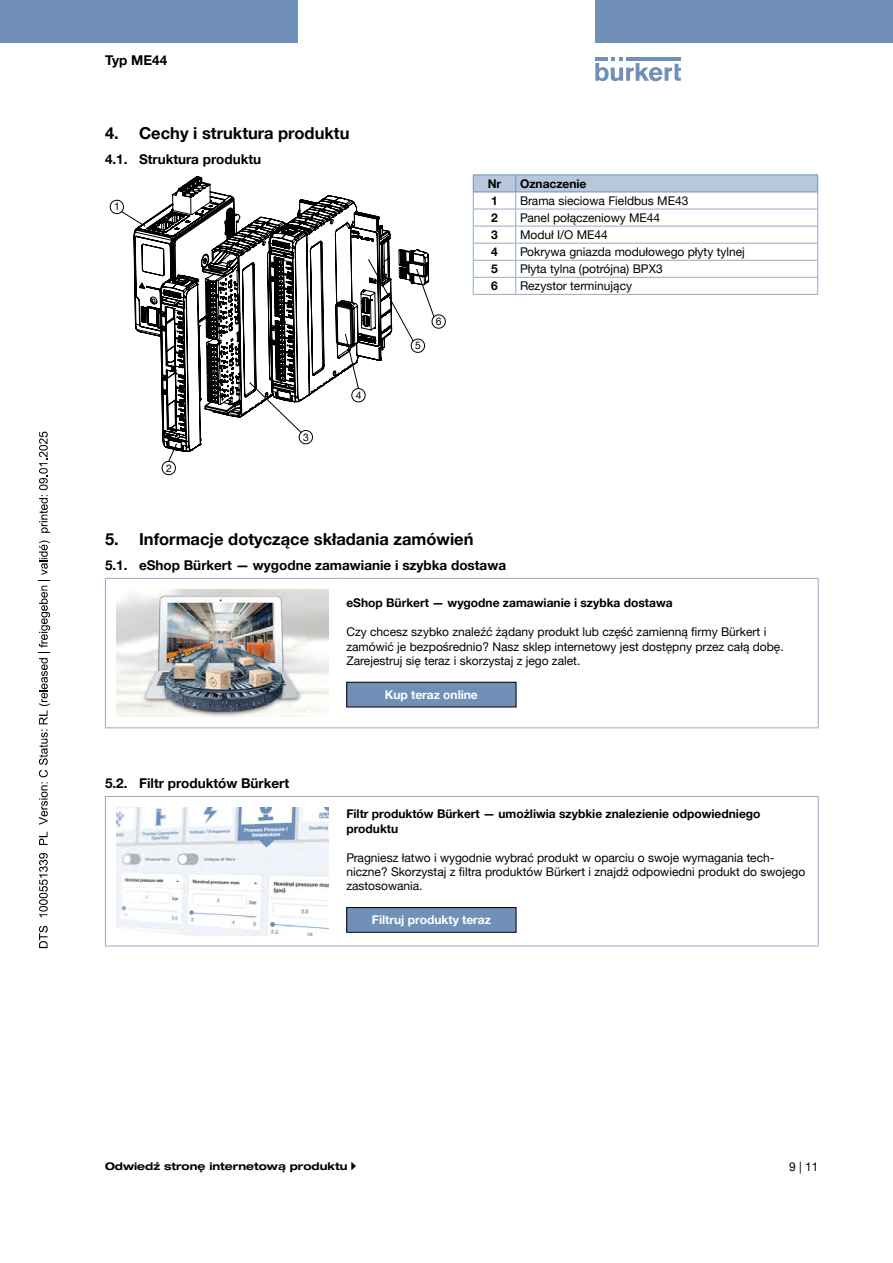
<style>
.page{position:relative;width:893px;height:1263px;background:#fff}
.page>*{position:absolute;margin:0;border:0;box-sizing:border-box;transform-origin:0 0}
.t1{font:700 16.5px "Helvetica Neue LTW1 G";color:#000}
.t2{font:700 13.5px "Helvetica Neue LTW1 G";color:#000}
.t3{font:12px/14.4px "Helvetica Neue LTW1 G";color:#000}
.t4{font:700 12px/14.4px "Helvetica Neue LTW1 G";color:#000}
.t5{font:700 12px "Helvetica Neue LTW1 G";color:#fff}
.t6{font:700 expanded 10.5px "Helvetica Neue LTW1 G";color:#000}
.t7{font:10.35px "Helvetica Neue LTW1 G";color:#000}
</style>
<div class="page">
<svg style="left:595px;top:57px;width:86px;height:24px"></svg>
<hr style="left:626px;top:57px;width:55px;height:4px;background:#7090b7">
<div style="left:0;top:0;width:298px;height:42px;background:#7090b7"></div>
<div style="left:595px;top:0;width:298px;height:42px;background:#7090b7"></div>
<svg style="left:133px;top:176px;width:296px;height:286px"></svg>
<hr style="left:473px;top:294px;width:43px;height:1px;background:#94acc9">
<svg style="left:473px;top:175px;width:345px;height:119px"></svg>
<hr style="left:516px;top:294px;width:302px;height:1px;background:#94acc9">
<hr style="left:338px;top:578px;width:481px;height:1px;background:#94acc9">
<hr style="left:818px;top:579px;width:1px;height:148px;background:#94acc9">
<hr style="left:338px;top:727px;width:481px;height:1px;background:#94acc9">
<hr style="left:105px;top:578px;width:233px;height:1px;background:#94acc9">
<hr style="left:105px;top:579px;width:1px;height:148px;background:#94acc9">
<hr style="left:105px;top:727px;width:233px;height:1px;background:#94acc9">
<img style="left:116px;top:589px;width:213px;height:128px">
<div style="left:347px;top:682px;width:169px;height:25px;background:#7090b7"></div>
<div style="left:346px;top:682px;width:170px;height:25px;border:1px solid #000"></div>
<hr style="left:338px;top:796px;width:481px;height:1px;background:#94acc9">
<hr style="left:818px;top:797px;width:1px;height:148px;background:#94acc9">
<hr style="left:338px;top:945px;width:481px;height:1px;background:#94acc9">
<hr style="left:105px;top:796px;width:233px;height:1px;background:#94acc9">
<hr style="left:105px;top:797px;width:1px;height:148px;background:#94acc9">
<hr style="left:105px;top:945px;width:233px;height:1px;background:#94acc9">
<img style="left:116px;top:807px;width:213px;height:128px">
<div style="left:347px;top:907px;width:169px;height:25px;background:#7090b7"></div>
<div style="left:346px;top:907px;width:170px;height:26px;border:1px solid #000"></div>
<svg style="left:39px;top:926px;width:9px;height:22px"></svg>
<svg style="left:39px;top:853px;width:9px;height:64px"></svg>
<svg style="left:39px;top:832px;width:9px;height:13px"></svg>
<svg style="left:39px;top:540px;width:11px;height:285px"></svg>
<svg style="left:39px;top:432px;width:11px;height:101px"></svg>
<p class="t2" style="left:105px;top:52px;width:64px">Typ ME44</p>
<h1 class="t1" style="left:105px;top:123px;width:246px">4. Cechy i struktura produktu</h1>
<p class="t2" style="left:105px;top:151px;width:158px">4.1. Struktura produktu</p>
<p class="t7" style="left:114px;top:200px;width:7px">1</p>
<p class="t7" style="left:166px;top:461px;width:7px">2</p>
<p class="t7" style="left:303px;top:431px;width:7px">3</p>
<p class="t7" style="left:356px;top:389px;width:7px">4</p>
<p class="t7" style="left:415px;top:339px;width:7px">5</p>
<p class="t7" style="left:436px;top:315px;width:7px">6</p>
<p class="t4" style="left:488px;top:176px;width:15px">Nr</p>
<p class="t4" style="left:520px;top:176px;width:68px">Oznaczenie</p>
<p class="t4" style="left:491px;top:193px;width:8px">1</p>
<p class="t3" style="left:520px;top:193px;width:170px">Brama sieciowa Fieldbus ME43</p>
<p class="t4" style="left:491px;top:210px;width:8px">2</p>
<p class="t3" style="left:520px;top:210px;width:142px">Panel połączeniowy ME44</p>
<p class="t4" style="left:491px;top:227px;width:8px">3</p>
<p class="t3" style="left:520px;top:227px;width:89px">Moduł I/O ME44</p>
<p class="t4" style="left:491px;top:244px;width:8px">4</p>
<p class="t3" style="left:520px;top:244px;width:226px">Pokrywa gniazda modułowego płyty tylnej</p>
<p class="t4" style="left:491px;top:262px;width:8px">5</p>
<p class="t3" style="left:520px;top:262px;width:144px">Płyta tylna (potrójna) BPX3</p>
<p class="t4" style="left:491px;top:279px;width:8px">6</p>
<p class="t3" style="left:520px;top:279px;width:114px">Rezystor terminujący</p>
<h1 class="t1" style="left:105px;top:529px;width:370px">5. Informacje dotyczące składania zamówień</h1>
<p class="t2" style="left:105px;top:556px;width:403px">5.1. eShop Bürkert — wygodne zamawianie i szybka dostawa</p>
<p class="t4" style="left:346px;top:596px;width:328px">eShop Bürkert — wygodne zamawianie i szybka dostawa</p>
<p class="t3" style="left:346px;top:625px;width:439px">Czy chcesz szybko znaleźć żądany produkt lub część zamienną firmy Bürkert i zamówić je bezpośrednio? Nasz sklep internetowy jest dostępny przez całą dobę.<br>Zarejestruj się teraz i skorzystaj z jego zalet.</p>
<p class="t5" style="left:385px;top:687px;width:94px">Kup teraz online</p>
<p class="t2" style="left:105px;top:774px;width:186px">5.2. Filtr produktów Bürkert</p>
<p class="t4" style="left:346px;top:807px;width:416px">Filtr produktów Bürkert — umożliwia szybkie znalezienie odpowiedniego produktu</p>
<p class="t3" style="left:346px;top:850px;width:460px">Pragniesz łatwo i wygodnie wybrać produkt w oparciu o swoje wymagania tech&shy;niczne? Skorzystaj z filtra produktów Bürkert i znajdź odpowiedni produkt do swojego zastosowania.</p>
<p class="t5" style="left:372px;top:912px;width:121px">Filtruj produkty teraz</p>
<p class="t6" style="left:105px;top:1160px;width:244px">Odwiedź stronę internetową produktu</p>
<p class="t3" style="left:789px;top:1159px;width:31px">9 | 11</p>
</div>
